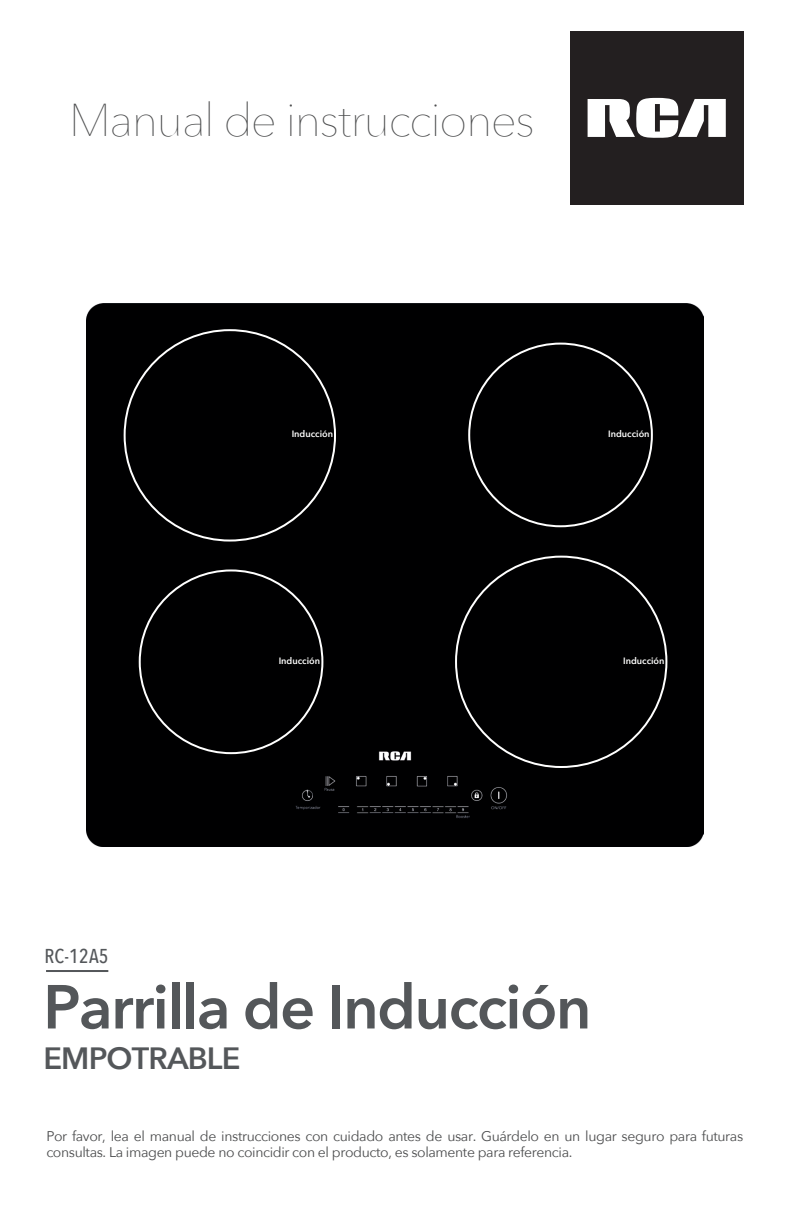
<style>
.page{position:relative;width:792px;height:1224px;background:#fff}
.page>*{position:absolute;margin:0;border:0;box-sizing:border-box;transform-origin:0 0}
.t1{font:600 61.4px "Avenir Next";letter-spacing:-.025em;color:#54575a}
.t2{font:200 46px "Avenir Next";letter-spacing:-.025em;color:#4b4c4d}
.t3{font:600 30.8px "Avenir Next";letter-spacing:-.025em;color:#54575a}
.t4{font:500 20px "Avenir Next Condensed";letter-spacing:.01em;color:#54575a}
.t5{font:14px/16px "Avenir Next";letter-spacing:-.025em;color:#4b4c4d}
.t6{font:600 9.2px "Avenir Next";color:#fff}
</style>
<div class="page">
<div style="left:570px;top:32px;width:173px;height:173px;background:#231f20"></div>
<svg style="left:588px;top:98px;width:138px;height:40px"></svg>
<hr style="left:46px;top:970px;width:62px;height:2px;background:#54575a">
<div style="left:87px;top:304px;width:616px;height:543px;background:#000001"></div>
<div style="left:112px;top:326px;width:229px;height:441px;background:#000001"></div>
<div style="left:449px;top:326px;width:236px;height:441px;background:#000001"></div>
<div style="left:525px;top:664px;width:62px;height:116px;background:#000001"></div>
<h2 class="t2" style="left:69px;top:81px;width:467px">Manual de instrucciones</h2>
<p class="t6" style="left:292px;top:426px;width:43px">Inducción</p>
<p class="t6" style="left:608px;top:426px;width:43px">Inducción</p>
<p class="t6" style="left:279px;top:653px;width:43px">Inducción</p>
<p class="t6" style="left:623px;top:652px;width:43px">Inducción</p>
<h3 class="t4" style="left:44px;top:944px;width:66px">RC-12A5</h3>
<h1 class="t1" style="left:43px;top:954px;width:550px">Parrilla de Inducción</h1>
<h3 class="t3" style="left:43px;top:1032px;width:199px">EMPOTRABLE</h3>
<p class="t5" style="left:46px;top:1127px;width:698px">Por favor, lea el manual de instrucciones con cuidado antes de usar. Guárdelo en un lugar seguro para futuras consultas. La imagen puede no coincidir con el producto, es solamente para referencia.</p>
</div>
